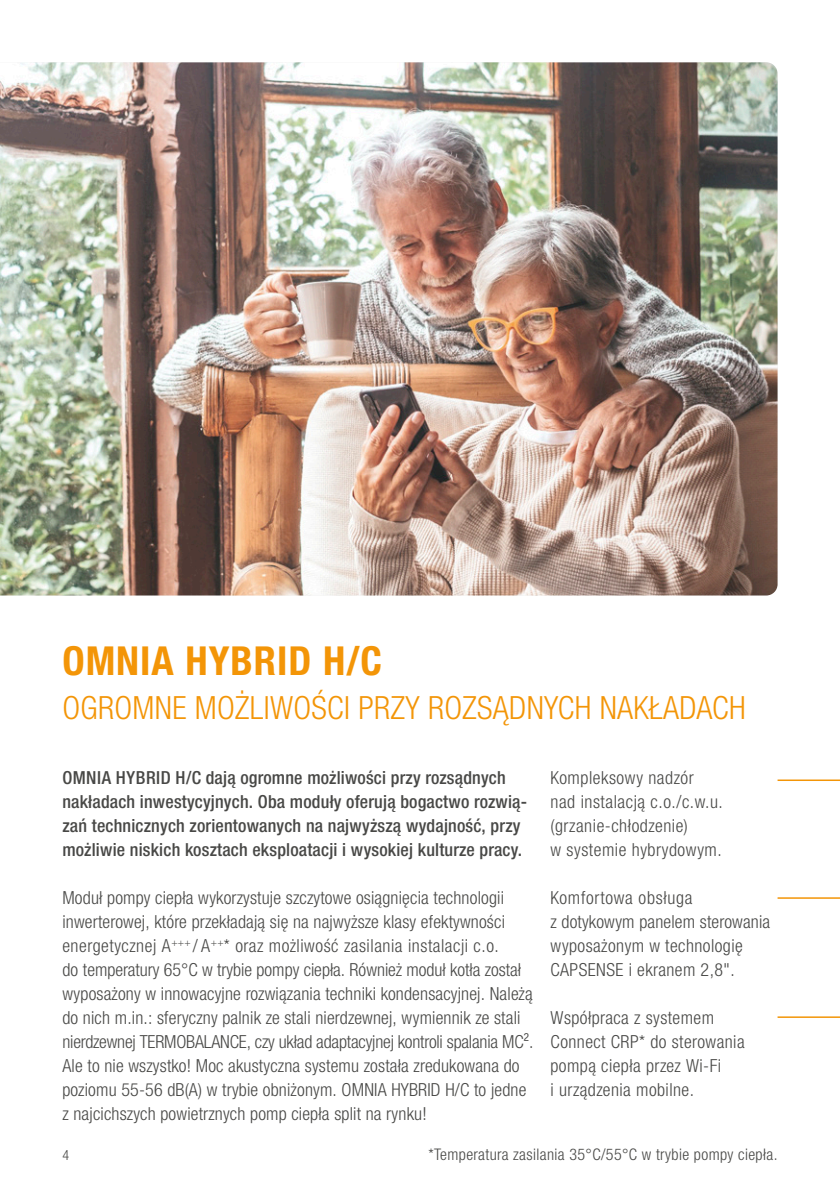
<style>
.page{position:relative;width:840px;height:1191px;background:#fff}
.page>*{position:absolute;margin:0;border:0;box-sizing:border-box;transform-origin:0 0}
.t1{font:700 condensed 40px "Helvetica Neue LTW1 G";letter-spacing:.025em;color:#f39507}
.t2{font:300 condensed 32px "Helvetica Neue LTW1 G";letter-spacing:.01em;color:#f39507}
.t3{font:300 condensed 18px/24px "Helvetica Neue LTW1 G";letter-spacing:.01em;color:#484846}
.t4{font:500 condensed 18px/24px "Helvetica Neue LTW1 G";letter-spacing:.01em;color:#484846}
.t5{font:300 condensed 18px/24px "Helvetica Neue LTW1 G";letter-spacing:.03em;color:#484846}
.t6{font:300 condensed 16px "Helvetica Neue LTW1 G";letter-spacing:.025em;color:#484846}
.t7{font:300 condensed 14px "Helvetica Neue LTW1 G";color:#484846}
</style>
<div class="page">
<img style="left:0;top:62px;width:777px;height:533px">
<hr style="left:777px;top:897px;width:62px;height:1px;background:#f39507">
<hr style="left:777px;top:779px;width:62px;height:2px;background:#f39507">
<svg style="left:777px;top:1016px;width:62px;height:2px"></svg>
<h1 class="t1" style="left:62px;top:637px;width:321px">OMNIA HYBRID H/C</h1>
<h2 class="t2" style="left:62px;top:689px;width:684px">OGROMNE MOŻLIWOŚCI PRZY ROZSĄDNYCH NAKŁADACH</h2>
<p class="t4" style="left:62px;top:765px;width:466px">OMNIA HYBRID H/C dają ogromne możliwości przy rozsądnych nakładach inwestycyjnych. Oba moduły oferują bogactwo rozwią&shy;zań technicznych zorientowanych na najwyższą wydajność, przy możliwie niskich kosztach eksploatacji i wysokiej kulturze pracy.</p>
<p class="t5" style="left:550px;top:765px;width:174px">Kompleksowy nadzór nad instalacją c.o./c.w.u. (grzanie-chłodzenie)<br>w systemie hybrydowym.</p>
<p class="t3" style="left:550px;top:885px;width:221px">Komfortowa obsługa<br>z dotykowym panelem sterowania wyposażonym w technologię<br>CAPSENSE i ekranem 2,8".</p>
<p class="t3" style="left:550px;top:1006px;width:195px">Współpraca z systemem<br>Connect CRP* do sterowania pompą ciepła przez Wi-Fi<br>i urządzenia mobilne.</p>
<p class="t3" style="left:62px;top:885px;width:472px">Moduł pompy ciepła wykorzystuje szczytowe osiągnięcia technologii inwerterowej, które przekładają się na najwyższe klasy efektywności energetycznej A<sup>+++</sup> / A<sup>++</sup>* oraz możliwość zasilania instalacji c.o.<br>do temperatury 65°C w trybie pompy ciepła. Również moduł kotła został wyposażony w innowacyjne rozwiązania techniki kondensacyjnej. Należą do nich m.in.: sferyczny palnik ze stali nierdzewnej, wymiennik ze stali nierdzewnej TERMOBALANCE, czy układ adaptacyjnej kontroli spalania MC².<br>Ale to nie wszystko! Moc akustyczna systemu została zredukowana do poziomu 55-56 dB(A) w trybie obniżonym. OMNIA HYBRID H/C to jedne z najcichszych powietrznych pomp ciepła split na rynku!</p>
<p class="t6" style="left:428px;top:1144px;width:350px">*Temperatura zasilania 35°C/55°C w trybie pompy ciepła.</p>
<p class="t7" style="left:62px;top:1146px;width:8px">4</p>
</div>
